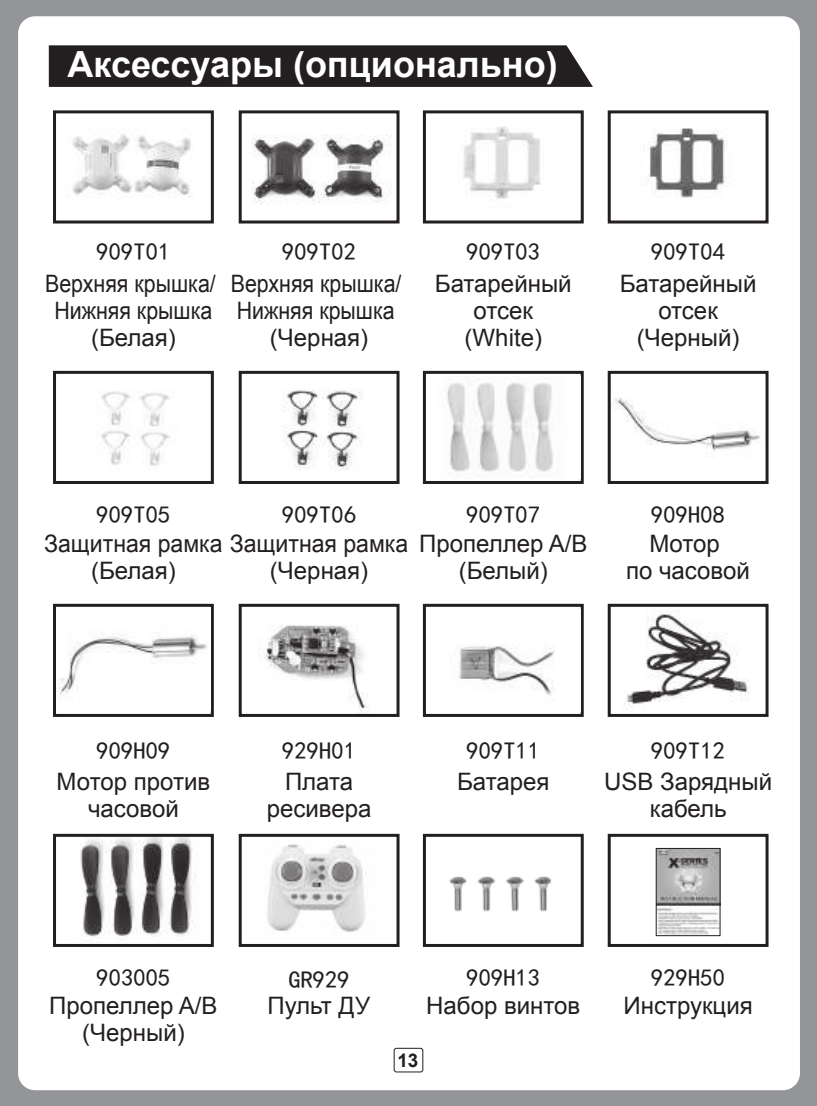
<style>
.page{position:relative;width:817px;height:1106px;background:#fff}
.page>*{position:absolute;margin:0;border:0;box-sizing:border-box;transform-origin:0 0}
.t1{font:700 36px "Arial";color:#fff}
.t2{font:24px/27px "Arial";color:#231f20;text-align:center}
.t3{font:24px "Sim Hei";color:#231f20}
.t4{font:24px/27px "Arial";color:#231f20;text-align:center;scale:.89 1}
.t5{font:24px/27px "Arial";color:#231f20;scale:.96 1}
.t6{font:700 18.9px "Arial";color:#231f20}
</style>
<div class="page">
<div style="left:0;top:0;width:816px;height:1106px;background:#939598"></div>
<div style="left:18px;top:16px;width:781px;height:1074px;background:#fff;border-radius:17px"></div>
<div style="left:393px;top:1047px;width:30px;height:25px;border:1px solid #231f20;border-radius:2px"></div>
<svg style="left:49px;top:45px;width:543px;height:42px;background:#2a2627"></svg>
<div style="left:53px;top:604px;width:161px;height:113px;border:3px solid #231f20"></div>
<img style="left:58px;top:632px;width:149px;height:68px">
<div style="left:423px;top:371px;width:160px;height:113px;border:3px solid #231f20"></div>
<div style="left:423px;top:604px;width:160px;height:113px;border:3px solid #231f20"></div>
<div style="left:607px;top:604px;width:161px;height:113px;border:3px solid #231f20"></div>
<div style="left:423px;top:833px;width:160px;height:114px;border:3px solid #231f20"></div>
<div style="left:607px;top:833px;width:161px;height:114px;border:3px solid #231f20"></div>
<img style="left:72px;top:134px;width:119px;height:63px">
<div style="left:53px;top:110px;width:161px;height:113px;border:3px solid #231f20"></div>
<img style="left:252px;top:134px;width:138px;height:70px">
<div style="left:239px;top:110px;width:160px;height:113px;border:3px solid #231f20"></div>
<div style="left:239px;top:371px;width:160px;height:113px;border:3px solid #231f20"></div>
<img style="left:282px;top:390px;width:82px;height:81px">
<div style="left:53px;top:371px;width:161px;height:113px;border:3px solid #231f20"></div>
<img style="left:101px;top:391px;width:69px;height:75px">
<div style="left:423px;top:110px;width:160px;height:113px;border:3px solid #231f20"></div>
<img style="left:463px;top:126px;width:78px;height:73px">
<div style="left:607px;top:110px;width:161px;height:113px;border:3px solid #231f20"></div>
<img style="left:643px;top:128px;width:83px;height:70px">
<img style="left:80px;top:837px;width:116px;height:103px">
<div style="left:53px;top:833px;width:161px;height:114px;border:3px solid #231f20"></div>
<img style="left:426px;top:376px;width:154px;height:102px">
<img style="left:426px;top:609px;width:154px;height:102px">
<div style="left:607px;top:371px;width:161px;height:113px;border:3px solid #231f20"></div>
<img style="left:611px;top:398px;width:150px;height:59px">
<img style="left:624px;top:613px;width:126px;height:96px">
<img style="left:427px;top:833px;width:152px;height:114px">
<img style="left:259px;top:625px;width:109px;height:88px">
<div style="left:239px;top:604px;width:160px;height:113px;border:3px solid #231f20"></div>
<img style="left:267px;top:844px;width:99px;height:88px">
<div style="left:239px;top:833px;width:160px;height:114px;border:3px solid #231f20"></div>
<img style="left:658px;top:850px;width:60px;height:83px">
<div style="left:656px;top:848px;width:64px;height:87px;border:1px solid #231f20"></div>
<h1 class="t1" style="left:67px;top:40px;width:491px">Аксессуары (опционально)</h1>
<p class="t3" style="left:97px;top:237px;width:75px">909T01</p>
<p class="t3" style="left:282px;top:237px;width:75px">909T02</p>
<p class="t3" style="left:466px;top:237px;width:75px">909T03</p>
<p class="t4" style="left:45px;top:270px;width:193px">Верхняя крышка/<br>Нижняя крышка (Белая)</p>
<p class="t4" style="left:231px;top:270px;width:193px">Верхняя крышка/<br>Нижняя крышка (Черная)</p>
<p class="t2" style="left:435px;top:270px;width:138px">Батарейный отсек (White)</p>
<p class="t3" style="left:651px;top:237px;width:75px">909T04</p>
<p class="t2" style="left:619px;top:270px;width:138px">Батарейный отсек (Черный)</p>
<p class="t3" style="left:97px;top:501px;width:75px">909T05</p>
<p class="t3" style="left:282px;top:501px;width:75px">909T06</p>
<p class="t3" style="left:466px;top:501px;width:75px">909T07</p>
<p class="t3" style="left:651px;top:501px;width:75px">909H08</p>
<p class="t5" style="left:91px;top:530px;width:518px;text-indent:-47px">Защитная рамка Защитная рамка Пропеллер A/B (Белая)</p>
<p class="t2" style="left:270px;top:557px;width:100px">(Черная)</p>
<p class="t2" style="left:459px;top:557px;width:90px">(Белый)</p>
<p class="t2" style="left:626px;top:530px;width:125px">Мотор<br>по часовой</p>
<p class="t3" style="left:97px;top:737px;width:75px">909H09</p>
<p class="t3" style="left:282px;top:737px;width:75px">929H01</p>
<p class="t3" style="left:466px;top:737px;width:75px">909T11</p>
<p class="t3" style="left:651px;top:737px;width:75px">909T12</p>
<p class="t2" style="left:57px;top:767px;width:155px">Мотор против часовой</p>
<p class="t2" style="left:267px;top:767px;width:106px">Плата ресивера</p>
<p class="t2" style="left:457px;top:767px;width:94px">Батарея</p>
<p class="t2" style="left:604px;top:767px;width:169px">USB Зарядный кабель</p>
<p class="t3" style="left:97px;top:964px;width:75px">903005</p>
<p class="t3" style="left:288px;top:965px;width:63px">GR929</p>
<p class="t3" style="left:466px;top:964px;width:75px">909H13</p>
<p class="t3" style="left:651px;top:964px;width:75px">929H50</p>
<p class="t2" style="left:49px;top:992px;width:170px">Пропеллер A/B (Черный)</p>
<p class="t2" style="left:267px;top:992px;width:104px">Пульт ДУ</p>
<p class="t2" style="left:426px;top:992px;width:156px">Набор винтов</p>
<p class="t2" style="left:623px;top:992px;width:131px">Инструкция</p>
<p class="t6" style="left:397px;top:1049px;width:22px">13</p>
</div>
